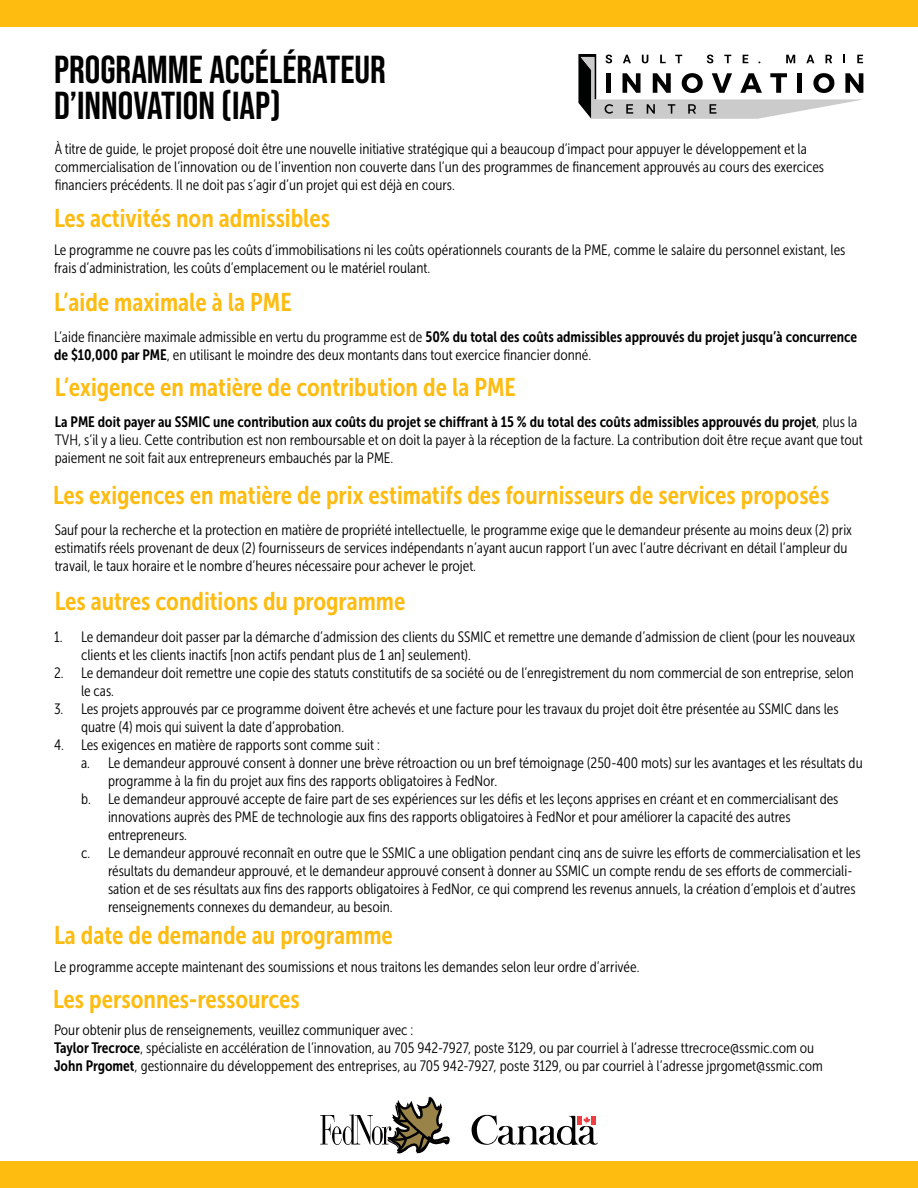
<style>
.page{position:relative;width:918px;height:1188px;background:#fff}
.page>*{position:absolute;margin:0;border:0;box-sizing:border-box;transform-origin:0 0}
.t1{font:39px/36px "Bebas Neue";color:#000}
.t2{font:25.5px "Museo Sans Cond 700";color:#febc11}
.t3{font:15px/18px "Museo Sans Cond 300";color:#000}
.t4{font:15px "Museo Sans Cond 700";color:#000}
.s1{font-family:"Museo Sans Cond 300"}
.s2{font-family:"Museo Sans Cond 700"}
</style>
<div class="page">
<div style="left:0;top:0;width:918px;height:27px;background:#febc11"></div>
<svg style="left:578px;top:54px;width:286px;height:65px"></svg>
<div style="left:0;top:1161px;width:918px;height:27px;background:#febc11"></div>
<svg style="left:320px;top:1096px;width:129px;height:58px"></svg>
<svg style="left:472px;top:1114px;width:126px;height:31px"></svg>
<h1 class="t1" style="left:54px;top:51px;width:333px">PROGRAMME ACCÉLÉRATEUR<br>D’INNOVATION (IAP)</h1>
<p class="t3" style="left:55px;top:140px;width:771px">À titre de guide, le projet proposé doit être une nouvelle initiative stratégique qui a beaucoup d’impact pour appuyer le développement et la commercialisation de l’innovation ou de l’invention non couverte dans l’un des programmes de financement approuvés au cours des exercices financiers précédents. Il ne doit pas s’agir d’un projet qui est déjà en cours.</p>
<h2 class="t2" style="left:54px;top:204px;width:278px">Les activités non admissibles</h2>
<p class="t3" style="left:54px;top:241px;width:793px">Le programme ne couvre pas les coûts d’immobilisations ni les coûts opérationnels courants de la PME, comme le salaire du personnel existant, les frais d’administration, les coûts d’emplacement ou le matériel roulant.</p>
<h2 class="t2" style="left:54px;top:288px;width:239px">L’aide maximale à la PME</h2>
<p class="t4" style="left:54px;top:328px;width:805px"><span class="s1">L’aide financière maximale admissible en vertu du programme est de</span> 50% du total des coûts admissibles approuvés du projet jusqu’à concurrence</p>
<p class="t3" style="left:54px;top:346px;width:539px"><span class="s2">de $10,000 par PME</span>, en utilisant le moindre des deux montants dans tout exercice financier donné.</p>
<h2 class="t2" style="left:55px;top:373px;width:463px">L’exigence en matière de contribution de la PME</h2>
<p class="t4" style="left:55px;top:414px;width:804px">La PME doit payer au SSMIC une contribution aux coûts du projet se chiffrant à 15 % du total des coûts admissibles approuvés du projet<span class="s1">, plus la</span></p>
<p class="t3" style="left:55px;top:431px;width:809px">TVH, s’il y a lieu. Cette contribution est non remboursable et on doit la payer à la réception de la facture. La contribution doit être reçue avant que tout paiement ne soit fait aux entrepreneurs embauchés par la PME.</p>
<h2 class="t2" style="left:53px;top:481px;width:778px">Les exigences en matière de prix estimatifs des fournisseurs de services proposés</h2>
<p class="t3" style="left:55px;top:521px;width:799px">Sauf pour la recherche et la protection en matière de propriété intellectuelle, le programme exige que le demandeur présente au moins deux (2) prix estimatifs réels provenant de deux (2) fournisseurs de services indépendants n’ayant aucun rapport l’un avec l’autre décrivant en détail l’ampleur du travail, le taux horaire et le nombre d’heures nécessaire pour achever le projet.</p>
<h2 class="t2" style="left:55px;top:587px;width:352px">Les autres conditions du programme</h2>
<p class="t3" style="left:81px;top:628px;width:776px;text-indent:-27px">1. Le demandeur doit passer par la démarche d’admission des clients du SSMIC et remettre une demande d’admission de client (pour les nouveaux clients et les clients inactifs [non actifs pendant plus de 1 an] seulement).</p>
<p class="t3" style="left:81px;top:664px;width:775px;text-indent:-27px">2. Le demandeur doit remettre une copie des statuts constitutifs de sa société ou de l’enregistrement du nom commercial de son entreprise, selon le cas.</p>
<p class="t3" style="left:81px;top:700px;width:759px;text-indent:-27px">3. Les projets approuvés par ce programme doivent être achevés et une facture pour les travaux du projet doit être présentée au SSMIC dans les quatre (4) mois qui suivent la date d’approbation.</p>
<p class="t3" style="left:54px;top:736px;width:327px">4. Les exigences en matière de rapports sont comme suit :</p>
<p class="t3" style="left:81px;top:754px;width:783px">a. Le demandeur approuvé consent à donner une brève rétroaction ou un bref témoignage (250-400 mots) sur les avantages et les résultats du</p>
<p class="t3" style="left:108px;top:772px;width:391px">programme à la fin du projet aux fins des rapports obligatoires à FedNor.</p>
<p class="t3" style="left:81px;top:790px;width:759px">b. Le demandeur approuvé accepte de faire part de ses expériences sur les défis et les leçons apprises en créant et en commercialisant des</p>
<p class="t3" style="left:108px;top:808px;width:684px">innovations auprès des PME de technologie aux fins des rapports obligatoires à FedNor et pour améliorer la capacité des autres</p>
<p class="t3" style="left:108px;top:826px;width:81px">entrepreneurs.</p>
<p class="t3" style="left:81px;top:844px;width:781px">c. Le demandeur approuvé reconnaît en outre que le SSMIC a une obligation pendant cinq ans de suivre les efforts de commercialisation et les</p>
<p class="t3" style="left:108px;top:862px;width:746px">résultats du demandeur approuvé, et le demandeur approuvé consent à donner au SSMIC un compte rendu de ses efforts de commerciali-</p>
<p class="t3" style="left:108px;top:880px;width:749px">sation et de ses résultats aux fins des rapports obligatoires à FedNor, ce qui comprend les revenus annuels, la création d’emplois et d’autres</p>
<p class="t3" style="left:108px;top:898px;width:286px">renseignements connexes du demandeur, au besoin.</p>
<h2 class="t2" style="left:54px;top:921px;width:340px">La date de demande au programme</h2>
<p class="t3" style="left:54px;top:958px;width:587px">Le programme accepte maintenant des soumissions et nous traitons les demandes selon leur ordre d’arrivée.</p>
<h2 class="t2" style="left:53px;top:985px;width:248px">Les personnes-ressources</h2>
<p class="t3" style="left:54px;top:1021px;width:771px">Pour obtenir plus de renseignements, veuillez communiquer avec :<br><span class="s2">Taylor Trecroce</span>, spécialiste en accélération de l’innovation, au 705 942-7927, poste 3129, ou par courriel à l’adresse ttrecroce@ssmic.com ou<br><span class="s2">John Prgomet</span>, gestionnaire du développement des entreprises, au 705 942-7927, poste 3129, ou par courriel à l’adresse jprgomet@ssmic.com</p>
</div>
